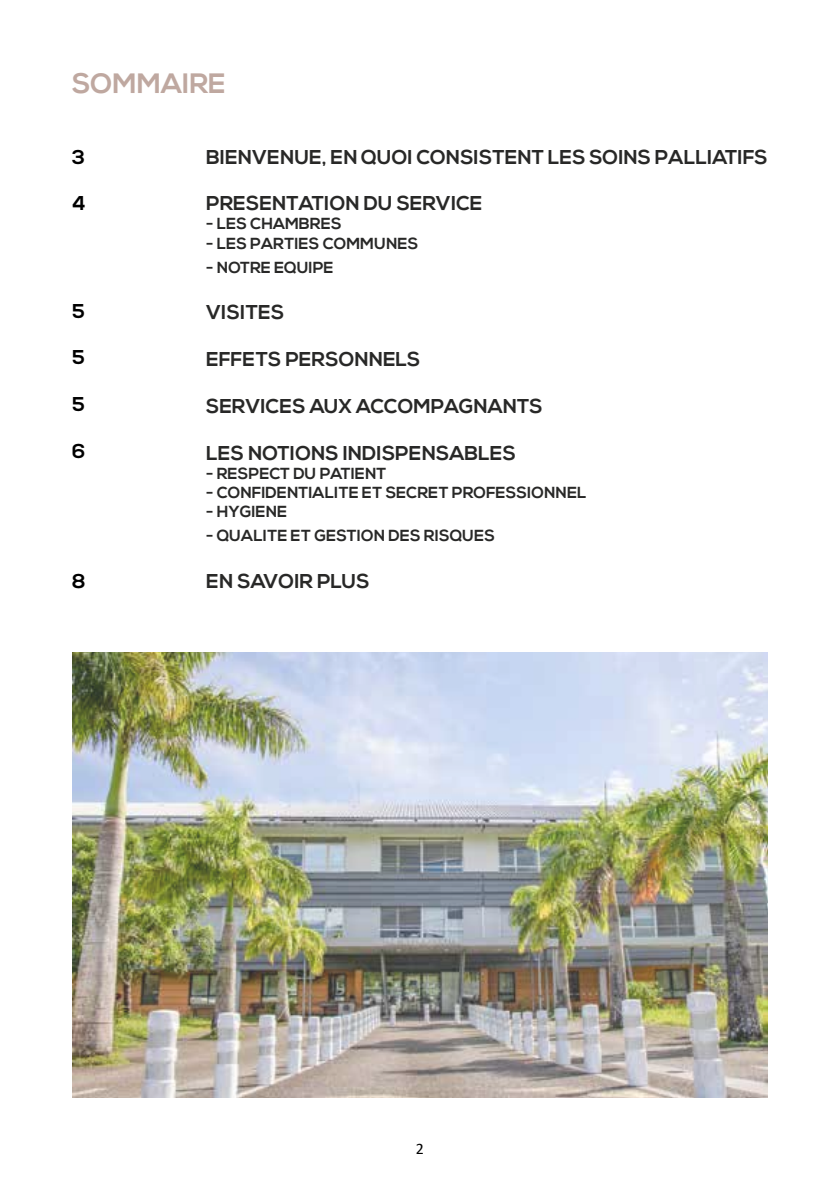
<style>
.page{position:relative;width:840px;height:1191px;background:#fff}
.page>*{position:absolute;margin:0;border:0;box-sizing:border-box;transform-origin:0 0}
.t1{font:700 28px "Nexa";color:#bfa8a0}
.t2{font:700 20px "Nexa";color:#282827}
.t3{font:700 20px "Nexa";color:#000}
.t4{font:700 16px "Nexa";color:#282827}
.t5{font:16px "Calibri";color:#000}
</style>
<div class="page">
<img style="left:72px;top:652px;width:695px;height:445px">
<h1 class="t1" style="left:72px;top:67px;width:155px">SOMMAIRE</h1>
<p class="t3" style="left:72px;top:145px;width:15px">3</p>
<p class="t3" style="left:72px;top:192px;width:15px">4</p>
<p class="t3" style="left:72px;top:299px;width:14px">5</p>
<p class="t3" style="left:72px;top:346px;width:14px">5</p>
<p class="t3" style="left:72px;top:392px;width:14px">5</p>
<p class="t3" style="left:72px;top:439px;width:15px">6</p>
<p class="t3" style="left:72px;top:569px;width:15px">8</p>
<p class="t2" style="left:206px;top:145px;width:563px">BIENVENUE, EN QUOI CONSISTENT LES SOINS PALLIATIFS</p>
<p class="t2" style="left:206px;top:192px;width:277px">PRESENTATION DU SERVICE</p>
<p class="t4" style="left:206px;top:215px;width:137px">- LES CHAMBRES</p>
<p class="t4" style="left:206px;top:234px;width:213px">- LES PARTIES COMMUNES</p>
<p class="t4" style="left:206px;top:258px;width:129px">- NOTRE EQUIPE</p>
<p class="t2" style="left:206px;top:301px;width:79px">VISITES</p>
<p class="t2" style="left:206px;top:348px;width:216px">EFFETS PERSONNELS</p>
<p class="t2" style="left:206px;top:394px;width:338px">SERVICES AUX ACCOMPAGNANTS</p>
<p class="t2" style="left:206px;top:441px;width:311px">LES NOTIONS INDISPENSABLES</p>
<p class="t4" style="left:206px;top:464px;width:182px">- RESPECT DU PATIENT</p>
<p class="t4" style="left:206px;top:483px;width:381px">- CONFIDENTIALITE ET SECRET PROFESSIONNEL</p>
<p class="t4" style="left:206px;top:502px;width:82px">- HYGIENE</p>
<p class="t4" style="left:206px;top:526px;width:290px">- QUALITE ET GESTION DES RISQUES</p>
<p class="t2" style="left:206px;top:569px;width:165px">EN SAVOIR PLUS</p>
<p class="t5" style="left:415px;top:1137px;width:10px">2</p>
</div>
